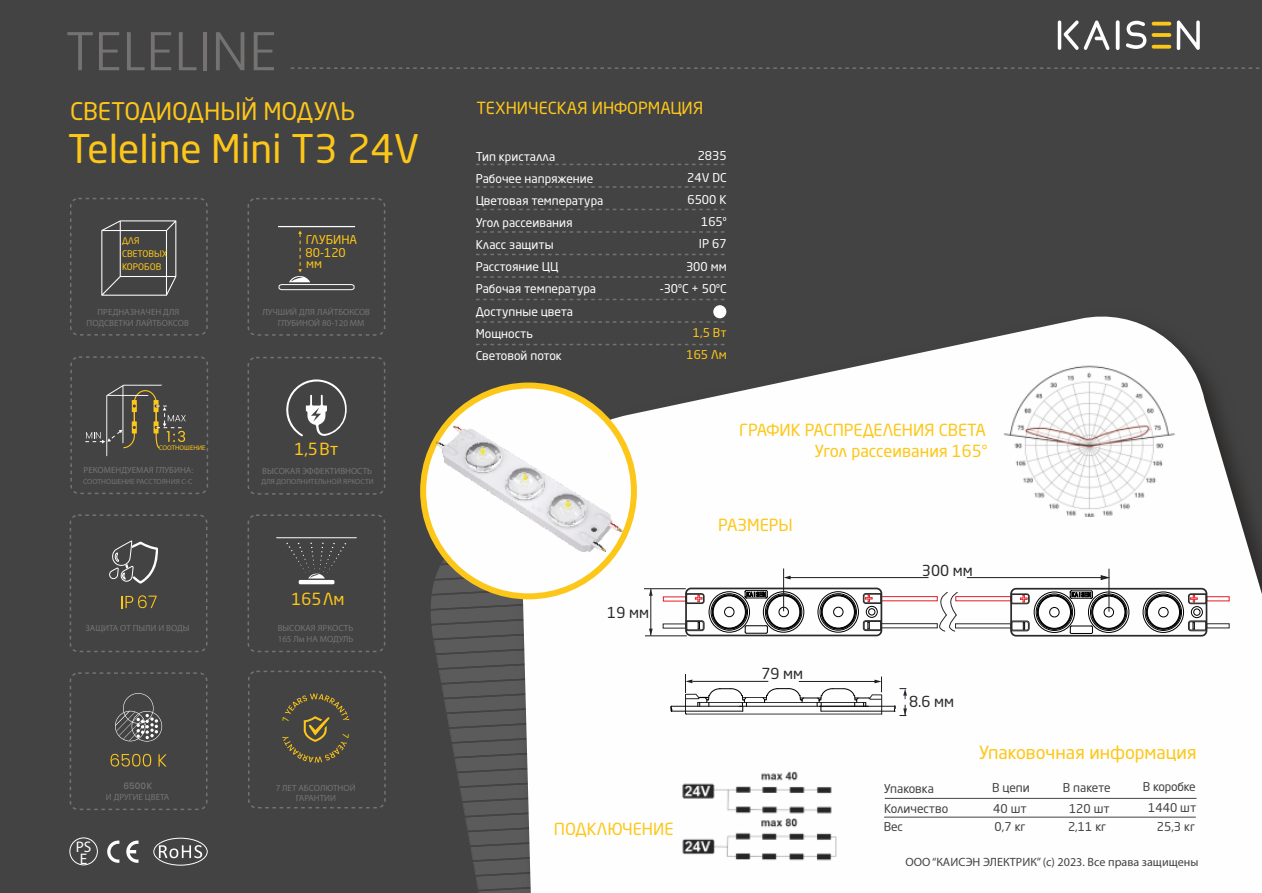
<style>
.page{position:relative;width:1262px;height:893px;background:#444343}
.page>*{position:absolute;margin:0;border:0;box-sizing:border-box;transform-origin:0 0}
.t1{font:300 54px "Poppins";letter-spacing:.02em;color:#747372}
.t2{font:39px "Neo Sans Pro";color:#fdc719}
.t3{font:24px "Neo Sans Pro";color:#fdc719}
.t4{font:18px "Neo Sans Pro";color:#fdc719}
.t5{font:16.5px/21.5px "Neo Sans Pro";color:#fdc719;text-align:right}
.t6{font:15.3px/11.9px "Myriad Pro";color:#fefefe}
.t7{font:15px "Neo Sans Pro";color:#2b2a29}
.t8{font:12px/22px "Neo Sans Pro";color:#fefefe;text-align:right}
.t9{font:12px/17.4px "Neo Sans Pro";color:#444343}
.t10{font:12px "Myriad Pro";color:#444343}
.t11{font:12px/22px "Neo Sans Pro";color:#fdc719;text-align:center}
.t12{font:9px/10.8px "Myriad Pro";color:#747372}
.t13{font:9px/12.9px "Neo Sans Pro";color:#fdc719}
.t14{font:500 9px "Poppins";color:#747372}
.t15{font:7.5px "Myriad Pro";color:#747372}
.t16{font:6.75px "Myriad Pro";color:#fdc719}
</style>
<div class="page">
<svg style="left:521px;top:308px;width:741px;height:585px;fill:#f9f9f9"></svg>
<svg style="left:107px;top:840px;width:12px;height:22px"></svg>
<svg style="left:126px;top:840px;width:12px;height:22px"></svg>
<svg style="left:159px;top:845px;width:43px;height:13px"></svg>
<div style="left:153px;top:837px;width:55px;height:28px;border:1px solid #fefefe;border-radius:50%"></div>
<div style="left:69px;top:837px;width:29px;height:28px;border:1px solid #fefefe;border-radius:50%"></div>
<svg style="left:1057px;top:20px;width:4px;height:30px"></svg>
<svg style="left:1115px;top:20px;width:4px;height:30px"></svg>
<svg style="left:1151px;top:22px;width:20px;height:4px"></svg>
<svg style="left:1151px;top:33px;width:20px;height:4px"></svg>
<svg style="left:1151px;top:45px;width:20px;height:4px"></svg>
<svg style="left:1063px;top:20px;width:46px;height:30px"></svg>
<svg style="left:1176px;top:20px;width:23px;height:30px"></svg>
<svg style="left:1126px;top:20px;width:20px;height:29px"></svg>
<svg style="left:291px;top:67px;width:969px;height:2px"></svg>
<hr style="left:884px;top:798px;width:312px;height:1px;background:#444343">
<hr style="left:884px;top:816px;width:311px;height:1px;background:#444343">
<svg style="left:476px;top:164px;width:249px;height:1px"></svg>
<svg style="left:476px;top:186px;width:249px;height:2px"></svg>
<svg style="left:476px;top:209px;width:249px;height:1px"></svg>
<svg style="left:476px;top:231px;width:249px;height:2px"></svg>
<svg style="left:476px;top:254px;width:249px;height:1px"></svg>
<svg style="left:476px;top:276px;width:249px;height:2px"></svg>
<svg style="left:476px;top:299px;width:249px;height:1px"></svg>
<svg style="left:476px;top:321px;width:250px;height:2px"></svg>
<svg style="left:476px;top:344px;width:250px;height:1px"></svg>
<div style="left:713px;top:305px;width:13px;height:13px;background:#fefefe;border-radius:50%"></div>
<img style="left:1003px;top:359px;width:174px;height:19px">
<div style="left:1206px;top:596px;width:23px;height:5px;border:1px solid #e31e25"></div>
<div style="left:1206px;top:623px;width:23px;height:5px;border:1px solid #2b2a29"></div>
<div style="left:1142px;top:591px;width:41px;height:41px;border:1px solid #000;border-radius:50%"></div>
<div style="left:1144px;top:593px;width:37px;height:37px;border:1px solid #000;border-radius:50%"></div>
<div style="left:1145px;top:594px;width:35px;height:35px;border:1px solid #000;border-radius:50%"></div>
<div style="left:1146px;top:595px;width:34px;height:34px;border:1px solid #000;border-radius:50%"></div>
<div style="left:1146px;top:595px;width:33px;height:33px;border:1px solid #000;border-radius:50%"></div>
<div style="left:1191px;top:606px;width:11px;height:12px;border:1px solid #000;border-radius:50%"></div>
<div style="left:1193px;top:608px;width:7px;height:7px;border:1px solid #000;border-radius:50%"></div>
<div style="left:1010px;top:588px;width:197px;height:48px;border:2px solid #2b2a29;border-radius:5px"></div>
<svg style="left:1187px;top:620px;width:20px;height:11px"></svg>
<svg style="left:1187px;top:593px;width:20px;height:11px"></svg>
<svg style="left:429px;top:378px;width:749px;height:515px;background:#e4e3e2"></svg>
<img style="left:433px;top:403px;width:190px;height:190px">
<img style="left:681px;top:770px;width:159px;height:94px">
<div style="left:247px;top:198px;width:138px;height:138px;border:2px dashed #747372;border-radius:8px"></div>
<hr style="left:278px;top:226px;width:77px;height:1px;background:#fefefe">
<svg style="left:278px;top:231px;width:77px;height:59px"></svg>
<svg style="left:101px;top:220px;width:75px;height:76px"></svg>
<div style="left:70px;top:198px;width:138px;height:137px;border:2px dashed #747372;border-radius:8px"></div>
<div style="left:247px;top:357px;width:138px;height:137px;border:2px dashed #747372;border-radius:8px"></div>
<svg style="left:286px;top:379px;width:61px;height:57px"></svg>
<div style="left:70px;top:356px;width:138px;height:138px;border:2px dashed #747372;border-radius:8px"></div>
<svg style="left:85px;top:385px;width:101px;height:71px"></svg>
<div style="left:248px;top:670px;width:138px;height:138px;border:2px dashed #747372;border-radius:8px"></div>
<div style="left:247px;top:514px;width:138px;height:138px;border:2px dashed #747372;border-radius:8px"></div>
<hr style="left:299px;top:580px;width:35px;height:4px;background:#fefefe;border-radius:2px">
<hr style="left:276px;top:537px;width:81px;height:1px;background:#fefefe">
<svg style="left:286px;top:542px;width:60px;height:36px"></svg>
<div style="left:70px;top:514px;width:137px;height:138px;border:2px dashed #747372;border-radius:8px"></div>
<svg style="left:121px;top:595px;width:36px;height:13px"></svg>
<svg style="left:109px;top:540px;width:49px;height:43px"></svg>
<div style="left:70px;top:672px;width:137px;height:138px;border:2px dashed #747372;border-radius:8px"></div>
<svg style="left:110px;top:753px;width:41px;height:13px"></svg>
<svg style="left:158px;top:754px;width:9px;height:12px"></svg>
<svg style="left:115px;top:693px;width:47px;height:48px"></svg>
<svg style="left:282px;top:693px;width:67px;height:69px"></svg>
<h1 class="t1" style="left:66px;top:13px;width:212px">TELELINE</h1>
<h3 class="t3" style="left:70px;top:101px;width:286px">СВЕТОДИОДНЫЙ МОДУЛЬ</h3>
<h2 class="t2" style="left:68px;top:133px;width:353px">Teleline Mini T3 24V</h2>
<p class="t13" style="left:122px;top:235px;width:47px">ДЛЯ<br>СВЕТОВЫХ<br>КОРОБОВ</p>
<h3 class="t11" style="left:305px;top:234px;width:53px;line-height:13px;text-align:left">ГЛУБИНА<br>80-120</h3>
<h3 class="t11" style="left:306px;top:253px;width:17px">мм</h3>
<p class="t12" style="left:87px;top:307px;width:104px;text-align:center">ПРЕДНАЗНАЧЕН ДЛЯ<br>ПОДСВЕТКИ ЛАЙТБОКСОВ</p>
<p class="t12" style="left:278px;top:307px;width:94px;text-indent:-15px">ЛУЧШИЙ ДЛЯ ЛАЙТБОКСОВ<br>ГЛУБИНОЙ 80-120 ММ</p>
<p class="t16" style="left:159px;top:445px;width:48px">СООТНОШЕНИЕ</p>
<h3 class="t5" style="left:294px;top:440px;width:46px">1,5 Вт</h3>
<p class="t12" style="left:84px;top:465px;width:111px">РЕКОМЕНДУЕМАЯ ГЛУБИНА:</p>
<p class="t15" style="left:83px;top:478px;width:111px">СООТНОШЕНИЕ РАССТОЯНИЯ C-C</p>
<p class="t12" style="left:262px;top:466px;width:112px">ВЫСОКАЯ ЭФФЕКТИВНОСТЬ</p>
<p class="t15" style="left:261px;top:478px;width:114px">ДЛЯ ДОПОЛНИТЕЛЬНОЙ ЯРКОСТИ</p>
<h3 class="t5" style="left:291px;top:590px;width:55px">165 Лм</h3>
<p class="t12" style="left:85px;top:623px;width:106px">ЗАЩИТА ОТ ПЫЛИ И ВОДЫ</p>
<p class="t12" style="left:278px;top:623px;width:77px">ВЫСОКАЯ ЯРКОСТЬ<br>165 Лм НА МОДУЛЬ</p>
<p class="t14" style="left:124px;top:779px;width:30px">6500 K</p>
<p class="t12" style="left:106px;top:792px;width:65px">И ДРУГИЕ ЦВЕТА</p>
<p class="t12" style="left:276px;top:782px;width:81px;text-align:center">7 ЛЕТ АБСОЛЮТНОЙ<br>ГАРАНТИИ</p>
<h3 class="t6" style="left:76px;top:842px;width:17px">PS<br>E</h3>
<h3 class="t5" style="left:476px;top:99px;width:228px">ТЕХНИЧЕСКАЯ ИНФОРМАЦИЯ</h3>
<h3 class="t8" style="left:475px;top:147px;width:129px;text-align:left">Тип кристалла<br>Рабочее напряжение<br>Цветовая температура<br>Угол рассеивания<br>Класс защиты<br>Расстояние ЦЦ<br>Рабочая температура<br>Доступные цвета<br>Мощность<br>Световой поток</h3>
<h3 class="t8" style="left:659px;top:146px;width:69px">2835<br>24V DC<br>6500 K<br>165º<br>IP 67<br>300 мм -30ºC + 50ºC</h3>
<h3 class="t11" style="left:686px;top:322px;width:42px">1,5 Вт<br>165 Лм</h3>
<h3 class="t7" style="left:607px;top:606px;width:43px">19 мм</h3>
<h3 class="t5" style="left:739px;top:420px;width:250px">ГРАФИК РАСПРЕДЕЛЕНИЯ СВЕТА<br>Угол рассеивания 165°</h3>
<h3 class="t5" style="left:718px;top:515px;width:76px">РАЗМЕРЫ</h3>
<h3 class="t7" style="left:761px;top:667px;width:43px">79 мм</h3>
<h3 class="t7" style="left:922px;top:564px;width:52px">300 мм</h3>
<h3 class="t7" style="left:909px;top:695px;width:46px">8.6 мм</h3>
<h3 class="t4" style="left:978px;top:745px;width:219px">Упаковочная информация</h3>
<h3 class="t5" style="left:554px;top:819px;width:121px">ПОДКЛЮЧЕНИЕ</h3>
<h3 class="t9" style="left:884px;top:781px;width:52px">Упаковка</h3>
<h3 class="t9" style="left:992px;top:780px;width:39px">В цепи</h3>
<h3 class="t9" style="left:1063px;top:780px;width:49px">В пакете</h3>
<h3 class="t9" style="left:1142px;top:779px;width:54px">В коробке</h3>
<h3 class="t9" style="left:883px;top:800px;width:66px;line-height:17.9px">Количество<br>Вес</h3>
<h3 class="t9" style="left:993px;top:801px;width:35px">40 шт<br>0,7 кг</h3>
<h3 class="t9" style="left:1068px;top:801px;width:43px">120 шт<br>2,11 кг</h3>
<h3 class="t9" style="left:1148px;top:799px;width:50px;line-height:18.6px;text-align:right">1440 шт<br>25,3 кг</h3>
<h3 class="t10" style="left:905px;top:857px;width:294px">ООО “КАИСЭН ЭЛЕКТРИК” (c) 2023. Все права защищены</h3>
</div>
